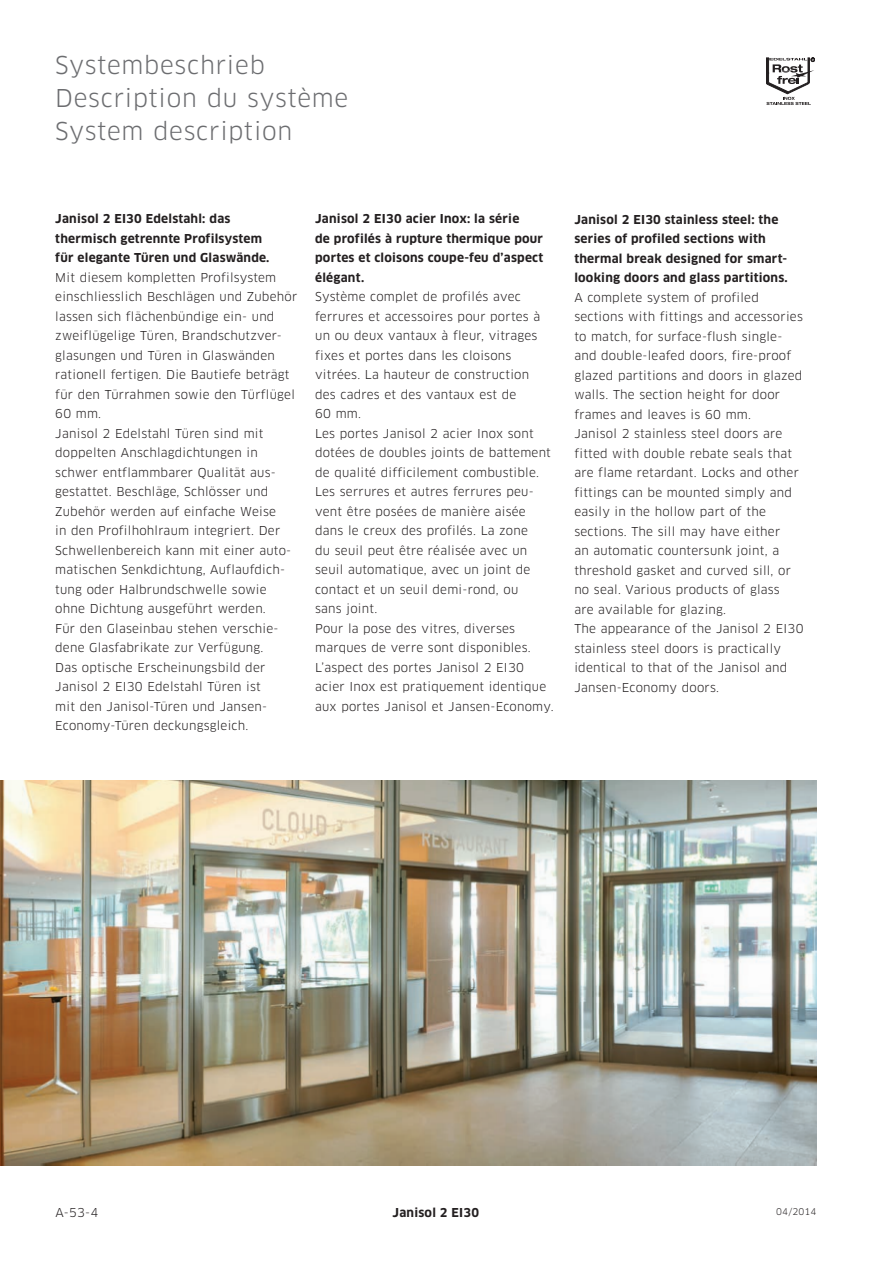
<style>
.page{position:relative;width:893px;height:1263px;background:#fff}
.page>*{position:absolute;margin:0;border:0;box-sizing:border-box;transform-origin:0 0}
.t1{font:24px/33px "Clan Pro";letter-spacing:.03em;color:#6c6d70}
.t2{font:12px/19.5px "Clan Pro";letter-spacing:.02em;color:#231f20}
.t3{font:700 12px/19.5px "Clan Pro";letter-spacing:.02em;color:#231f20}
.t4{font:9px "Clan Pro";letter-spacing:.02em;color:#231f20}
</style>
<div class="page">
<svg style="left:766px;top:58px;width:49px;height:47px"></svg>
<img style="left:0;top:780px;width:816px;height:385px">
<h1 class="t1" style="left:55px;top:50px;width:295px">Systembeschrieb<br>Description du système<br>System description</h1>
<p class="t3" style="left:55px;top:210px;width:216px">Janisol 2 EI30 Edelstahl: das thermisch getrennte Profilsystem für elegante Türen und Glaswände.</p>
<p class="t2" style="left:55px;top:268px;width:244px">Mit diesem kompletten Profilsystem einschliesslich Beschlägen und Zubehör lassen sich flächenbündige ein- und zweiflügelige Türen, Brandschutzver&shy;glasungen und Türen in Glaswänden rationell fertigen. Die Bautiefe beträgt für den Türrahmen sowie den Türflügel 60 mm.<br>Janisol 2 Edelstahl Türen sind mit doppelten Anschlagdichtungen in schwer entflammbarer Qualität aus&shy;gestattet. Beschläge, Schlösser und Zubehör werden auf einfache Weise<br>in den Profilhohlraum integriert. Der Schwellenbereich kann mit einer auto&shy;matischen Senkdichtung, Auflaufdich&shy;tung oder Halbrundschwelle sowie ohne Dichtung ausgeführt werden.<br>Für den Glaseinbau stehen verschie&shy;dene Glasfabrikate zur Verfügung.<br>Das optische Erscheinungsbild der Janisol 2 EI30 Edelstahl Türen ist<br>mit den Janisol-Türen und Jansen-Economy-Türen deckungsgleich.</p>
<p class="t3" style="left:315px;top:210px;width:230px">Janisol 2 EI30 acier Inox: la série<br>de profilés à rupture thermique pour portes et cloisons coupe-feu d’aspect élégant.</p>
<p class="t2" style="left:315px;top:288px;width:240px">Système complet de profilés avec ferrures et accessoires pour portes à un ou deux vantaux à fleur, vitrages fixes et portes dans les cloisons vitrées. La hauteur de construction<br>des cadres et des vantaux est de<br>60 mm.<br>Les portes Janisol 2 acier Inox sont dotées de doubles joints de battement de qualité difficilement combustible.<br>Les serrures et autres ferrures peu&shy;vent être posées de manière aisée dans le creux des profilés. La zone<br>du seuil peut être réalisée avec un seuil automatique, avec un joint de contact et un seuil demi-rond, ou<br>sans joint.<br>Pour la pose des vitres, diverses marques de verre sont disponibles.<br>L’aspect des portes Janisol 2 EI30 acier Inox est pratiquement identique aux portes Janisol et Jansen-Economy.</p>
<p class="t3" style="left:574px;top:210px;width:215px">Janisol 2 EI30 stainless steel: the series of profiled sections with thermal break designed for smart&shy;looking doors and glass partitions.</p>
<p class="t2" style="left:574px;top:288px;width:231px">A complete system of profiled sections with fittings and accessories to match, for surface-flush single&shy;and double-leafed doors, fire-proof glazed partitions and doors in glazed walls. The section height for door frames and leaves is 60 mm.<br>Janisol 2 stainless steel doors are fitted with double rebate seals that are flame retardant. Locks and other fittings can be mounted simply and easily in the hollow part of the sections. The sill may have either<br>an automatic countersunk joint, a threshold gasket and curved sill, or no seal. Various products of glass<br>are available for glazing.<br>The appearance of the Janisol 2 EI30 stainless steel doors is practically identical to that of the Janisol and Jansen-Economy doors.</p>
<p class="t2" style="left:56px;top:1204px;width:44px">A-53-4</p>
<p class="t3" style="left:393px;top:1204px;width:88px">Janisol 2 EI30</p>
<p class="t4" style="left:776px;top:1208px;width:42px">04/2014</p>
</div>
